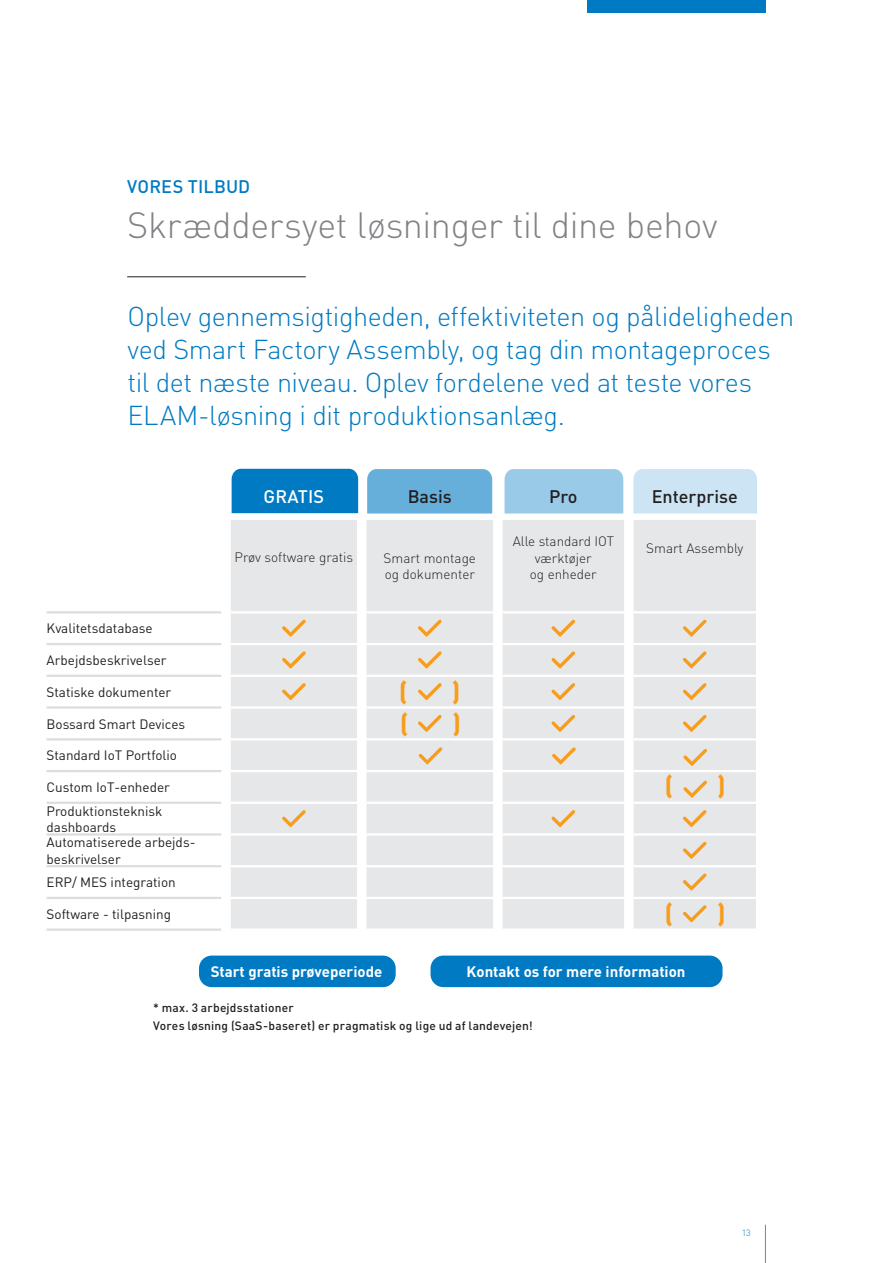
<style>
.page{position:relative;width:893px;height:1263px;background:#fff}
.page>*{position:absolute;margin:0;border:0;box-sizing:border-box;transform-origin:0 0}
.Haupttitel{font:300 36px "DINOT";letter-spacing:-.01em;color:#808285}
.Lead_Titel_1{font:300 27px/33px "DINOT";letter-spacing:-.015em;color:#007ac2}
.Lead_Titel_1-2{font:700 27px "DINOT";color:#f89c1c}
.t1{font:500 18px "DINOT";color:#231f20}
.Thema{font:500 18px "DINOT";letter-spacing:.005em;color:#007ac2}
.t2{font:500 18px "DINOT";letter-spacing:.01em;color:#fff}
.t3{font:700 15px "DINOT";color:#fff}
.t4{font:13.5px/16.2px "DINOT";color:#231f20}
.t5{font:300 13.5px/16.2px "DINOT";color:#231f20;text-align:center}
.Lauftext{font:500 12px/18px "DINOT";letter-spacing:.015em;color:#231f20}
.t6{font:300 9px "DINOT";color:#007ac2}
</style>
<div class="page">
<hr style="left:765px;top:1225px;width:1px;height:38px;background:#808285">
<div style="left:587px;top:0;width:178px;height:13px;background:#007ac2"></div>
<hr style="left:127px;top:276px;width:179px;height:1px;background:#231f20">
<div style="left:232px;top:469px;width:126px;height:44px;background:#007ac3"></div>
<div style="left:367px;top:469px;width:125px;height:44px;background:#66afdb"></div>
<div style="left:505px;top:469px;width:118px;height:44px;background:#99cae7"></div>
<div style="left:633px;top:469px;width:124px;height:44px;background:#cce4f3"></div>
<svg style="left:231px;top:520px;width:525px;height:408px;background:#e7e8ea"></svg>
<hr style="left:231px;top:611px;width:126px;height:2px;background:#fff">
<hr style="left:231px;top:643px;width:126px;height:2px;background:#fff">
<hr style="left:231px;top:675px;width:126px;height:2px;background:#fff">
<hr style="left:231px;top:706px;width:126px;height:3px;background:#fff">
<hr style="left:231px;top:738px;width:126px;height:2px;background:#fff">
<hr style="left:231px;top:770px;width:126px;height:2px;background:#fff">
<hr style="left:231px;top:802px;width:126px;height:2px;background:#fff">
<hr style="left:231px;top:833px;width:126px;height:3px;background:#fff">
<hr style="left:231px;top:865px;width:126px;height:2px;background:#fff">
<hr style="left:231px;top:897px;width:126px;height:2px;background:#fff">
<hr style="left:367px;top:611px;width:126px;height:2px;background:#fff">
<hr style="left:367px;top:643px;width:126px;height:2px;background:#fff">
<hr style="left:367px;top:675px;width:126px;height:2px;background:#fff">
<hr style="left:367px;top:706px;width:126px;height:3px;background:#fff">
<hr style="left:367px;top:738px;width:126px;height:2px;background:#fff">
<hr style="left:367px;top:770px;width:126px;height:2px;background:#fff">
<hr style="left:367px;top:802px;width:126px;height:2px;background:#fff">
<hr style="left:367px;top:833px;width:126px;height:3px;background:#fff">
<hr style="left:367px;top:865px;width:126px;height:2px;background:#fff">
<hr style="left:367px;top:897px;width:126px;height:2px;background:#fff">
<hr style="left:503px;top:611px;width:121px;height:2px;background:#fff">
<hr style="left:503px;top:643px;width:121px;height:2px;background:#fff">
<hr style="left:503px;top:675px;width:121px;height:2px;background:#fff">
<hr style="left:503px;top:706px;width:121px;height:3px;background:#fff">
<hr style="left:503px;top:738px;width:121px;height:2px;background:#fff">
<hr style="left:503px;top:770px;width:121px;height:2px;background:#fff">
<hr style="left:503px;top:802px;width:121px;height:2px;background:#fff">
<hr style="left:503px;top:833px;width:121px;height:3px;background:#fff">
<hr style="left:503px;top:865px;width:121px;height:2px;background:#fff">
<hr style="left:503px;top:897px;width:121px;height:2px;background:#fff">
<hr style="left:634px;top:611px;width:122px;height:2px;background:#fff">
<hr style="left:634px;top:643px;width:122px;height:2px;background:#fff">
<hr style="left:634px;top:675px;width:122px;height:2px;background:#fff">
<hr style="left:634px;top:706px;width:122px;height:3px;background:#fff">
<hr style="left:634px;top:738px;width:122px;height:2px;background:#fff">
<hr style="left:634px;top:770px;width:122px;height:2px;background:#fff">
<hr style="left:634px;top:802px;width:122px;height:2px;background:#fff">
<hr style="left:634px;top:833px;width:122px;height:3px;background:#fff">
<hr style="left:634px;top:865px;width:122px;height:2px;background:#fff">
<hr style="left:634px;top:897px;width:122px;height:2px;background:#fff">
<hr style="left:47px;top:611px;width:174px;height:2px;background:#dcdddf">
<hr style="left:47px;top:643px;width:174px;height:2px;background:#dcdddf">
<hr style="left:47px;top:675px;width:174px;height:2px;background:#dcdddf">
<hr style="left:47px;top:706px;width:174px;height:3px;background:#dcdddf">
<hr style="left:47px;top:738px;width:174px;height:2px;background:#dcdddf">
<hr style="left:47px;top:770px;width:174px;height:2px;background:#dcdddf">
<hr style="left:47px;top:802px;width:174px;height:2px;background:#dcdddf">
<hr style="left:47px;top:833px;width:174px;height:3px;background:#dcdddf">
<hr style="left:47px;top:865px;width:174px;height:2px;background:#dcdddf">
<hr style="left:47px;top:897px;width:174px;height:2px;background:#dcdddf">
<hr style="left:47px;top:928px;width:174px;height:3px;background:#dcdddf">
<svg style="left:282px;top:619px;width:24px;height:18px"></svg>
<svg style="left:418px;top:619px;width:24px;height:18px"></svg>
<svg style="left:551px;top:619px;width:24px;height:18px"></svg>
<svg style="left:683px;top:619px;width:24px;height:18px"></svg>
<svg style="left:282px;top:651px;width:24px;height:17px"></svg>
<svg style="left:418px;top:651px;width:24px;height:17px"></svg>
<svg style="left:551px;top:651px;width:24px;height:17px"></svg>
<svg style="left:683px;top:651px;width:24px;height:17px"></svg>
<svg style="left:282px;top:683px;width:24px;height:17px"></svg>
<svg style="left:418px;top:683px;width:24px;height:17px"></svg>
<svg style="left:551px;top:683px;width:24px;height:17px"></svg>
<svg style="left:683px;top:683px;width:24px;height:17px"></svg>
<svg style="left:418px;top:715px;width:24px;height:17px"></svg>
<svg style="left:551px;top:715px;width:24px;height:17px"></svg>
<svg style="left:683px;top:715px;width:24px;height:17px"></svg>
<svg style="left:282px;top:810px;width:24px;height:17px"></svg>
<svg style="left:551px;top:810px;width:24px;height:17px"></svg>
<svg style="left:683px;top:810px;width:24px;height:17px"></svg>
<svg style="left:683px;top:842px;width:24px;height:17px"></svg>
<svg style="left:683px;top:873px;width:24px;height:18px"></svg>
<svg style="left:683px;top:905px;width:24px;height:17px"></svg>
<div style="left:199px;top:955px;width:197px;height:32px;background:#007ac3;border-radius:13px"></div>
<div style="left:431px;top:955px;width:291px;height:32px;background:#007ac3;border-radius:13px"></div>
<svg style="left:419px;top:747px;width:23px;height:17px"></svg>
<svg style="left:552px;top:747px;width:24px;height:17px"></svg>
<svg style="left:683px;top:749px;width:24px;height:17px"></svg>
<svg style="left:683px;top:780px;width:24px;height:18px"></svg>
<p class="Thema" style="left:127px;top:174px;width:124px">VORES TILBUD</p>
<p class="Haupttitel" style="left:127px;top:200px;width:592px">Skræddersyet løsninger til dine behov</p>
<p class="Lead_Titel_1" style="left:128px;top:299px;width:668px">Oplev gennemsigtigheden, effektiviteten og pålideligheden ved Smart Factory Assembly, og tag din montageproces til det næste niveau. Oplev fordelene ved at teste vores ELAM-løsning i dit produktionsanlæg.</p>
<p class="t2" style="left:264px;top:484px;width:62px">GRATIS</p>
<p class="t1" style="left:408px;top:484px;width:46px">Basis</p>
<p class="t1" style="left:549px;top:484px;width:30px">Pro</p>
<p class="t1" style="left:652px;top:484px;width:88px">Enterprise</p>
<p class="t5" style="left:235px;top:548px;width:120px">Prøv software gratis</p>
<p class="t5" style="left:384px;top:549px;width:94px">Smart montage</p>
<p class="t5" style="left:385px;top:565px;width:92px">og dokumenter</p>
<p class="t5" style="left:513px;top:533px;width:103px">Alle standard IOT værktøjer</p>
<p class="t5" style="left:530px;top:565px;width:68px">og enheder</p>
<p class="t5" style="left:646px;top:539px;width:99px">Smart Assembly</p>
<p class="t4" style="left:47px;top:620px;width:108px">Kvalitetsdatabase</p>
<p class="t4" style="left:47px;top:651px;width:122px">Arbejdsbeskrivelser</p>
<p class="t4" style="left:47px;top:683px;width:126px">Statiske dokumenter</p>
<p class="t4" style="left:47px;top:715px;width:140px">Bossard Smart Devices</p>
<p class="t4" style="left:47px;top:747px;width:132px">Standard IoT Portfolio</p>
<p class="t4" style="left:47px;top:778px;width:125px">Custom IoT-enheder</p>
<p class="t4" style="left:47px;top:802px;width:117px">Produktionsteknisk</p>
<p class="t4" style="left:47px;top:818px;width:71px">dashboards</p>
<p class="t4" style="left:47px;top:834px;width:150px">Automatiserede arbejds&shy;beskrivelser</p>
<p class="t4" style="left:47px;top:874px;width:131px">ERP/ MES integration</p>
<p class="t4" style="left:47px;top:905px;width:126px">Software - tilpasning</p>
<p class="Lead_Titel_1-2" style="left:399px;top:674px;width:11px">(</p>
<p class="Lead_Titel_1-2" style="left:451px;top:674px;width:11px">)</p>
<p class="Lead_Titel_1-2" style="left:400px;top:705px;width:11px">(</p>
<p class="Lead_Titel_1-2" style="left:452px;top:705px;width:11px">)</p>
<p class="Lead_Titel_1-2" style="left:664px;top:768px;width:11px">(</p>
<p class="Lead_Titel_1-2" style="left:717px;top:768px;width:11px">)</p>
<p class="Lead_Titel_1-2" style="left:664px;top:895px;width:11px">(</p>
<p class="Lead_Titel_1-2" style="left:717px;top:895px;width:11px">)</p>
<p class="t3" style="left:211px;top:961px;width:173px">Start gratis prøveperiode</p>
<p class="t3" style="left:467px;top:961px;width:220px">Kontakt os for mere information</p>
<p class="Lauftext" style="left:153px;top:998px;width:381px">* max. 3 arbejdsstationer<br>Vores løsning (SaaS-baseret) er pragmatisk og lige ud af landevejen!</p>
<p class="t6" style="left:742px;top:1227px;width:11px">13</p>
</div>
